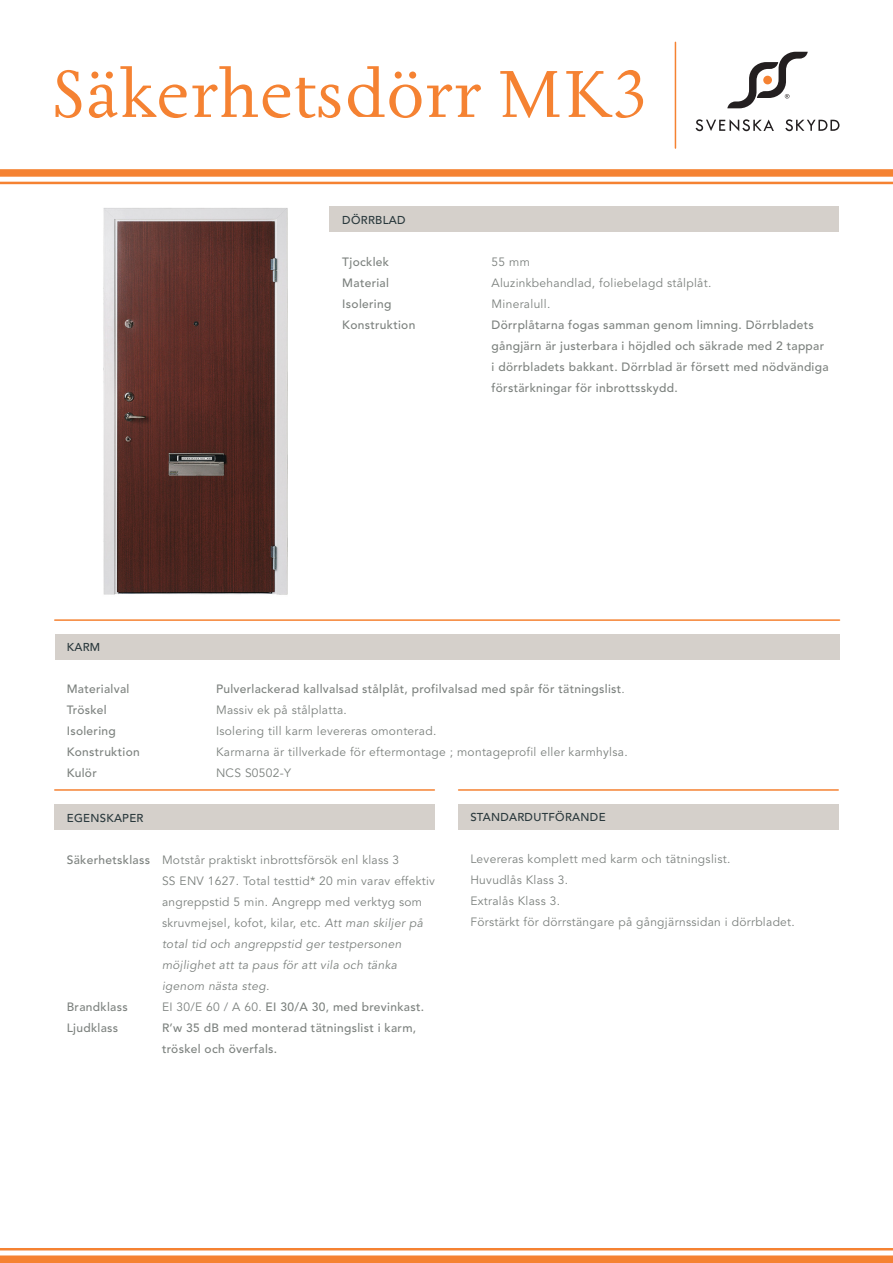
<style>
.page{position:relative;width:893px;height:1263px;background:#fff}
.page>*{position:absolute;margin:0;border:0;box-sizing:border-box;transform-origin:0 0}
.t1{font:79.5px "Tactile ITC Std";color:#f58232}
.t2{font:12px/21px "Avenir LT Std";letter-spacing:.025em;color:#7c817e}
.t3{font:500 12px/21px "Avenir LT Std";letter-spacing:.025em;color:#7c817e}
.t4{font:500 11.4px "Avenir LT Std";letter-spacing:.025em;color:#29383c}
.s1{font-weight:400}
.s2{font-weight:500}
.s3{font-style:italic}
</style>
<div class="page">
<hr style="left:675px;top:42px;width:1px;height:106px;background:#f58232">
<div style="left:330px;top:206px;width:509px;height:26px;background:#d5d0cb"></div>
<div style="left:0;top:169px;width:893px;height:8px;background:#f58232"></div>
<hr style="left:0;top:182px;width:893px;height:2px;background:#f58232">
<hr style="left:0;top:1248px;width:893px;height:2px;background:#f58232">
<div style="left:0;top:1255px;width:893px;height:8px;background:#f58232"></div>
<svg style="left:696px;top:119px;width:78px;height:12px"></svg>
<svg style="left:785px;top:119px;width:54px;height:12px"></svg>
<svg style="left:727px;top:52px;width:81px;height:56px"></svg>
<img style="left:103px;top:208px;width:185px;height:387px">
<div style="left:55px;top:634px;width:784px;height:26px;background:#d5d0cb"></div>
<hr style="left:55px;top:619px;width:784px;height:2px;background:#f58232">
<div style="left:54px;top:804px;width:381px;height:26px;background:#d5d0cb"></div>
<hr style="left:55px;top:789px;width:379px;height:2px;background:#f58232">
<div style="left:458px;top:804px;width:381px;height:26px;background:#d5d0cb"></div>
<hr style="left:459px;top:789px;width:379px;height:2px;background:#f58232">
<h1 class="t1" style="left:52px;top:44px;width:599px">Säkerhetsdörr MK3</h1>
<p class="t4" style="left:342px;top:213px;width:65px">DÖRRBLAD</p>
<p class="t3" style="left:342px;top:251px;width:48px">Tjocklek</p>
<p class="t2" style="left:492px;top:252px;width:40px">55 mm</p>
<p class="t3" style="left:342px;top:272px;width:48px">Material</p>
<p class="t2" style="left:492px;top:273px;width:221px">Aluzinkbehandlad, foliebelagd stålplåt.</p>
<p class="t3" style="left:342px;top:293px;width:51px">Isolering</p>
<p class="t2" style="left:492px;top:294px;width:60px">Mineralull.</p>
<p class="t3" style="left:342px;top:314px;width:75px">Konstruktion</p>
<p class="t3" style="left:492px;top:314px;width:339px">Dörrplåtarna fogas samman genom limning. Dörrbladets gångjärn är justerbara i höjdled och säkrade med 2 tappar i dörrbladets bakkant. Dörrblad är försett med nödvändiga förstärkningar för inbrottsskydd.</p>
<p class="t4" style="left:67px;top:640px;width:35px">KARM</p>
<p class="t3" style="left:67px;top:678px;width:64px">Materialval</p>
<p class="t3" style="left:216px;top:678px;width:410px">Pulverlackerad kallvalsad stålplåt, profilvalsad med spår för tätningslist<span class="s1">.</span></p>
<p class="t3" style="left:67px;top:699px;width:42px">Tröskel</p>
<p class="t2" style="left:216px;top:700px;width:132px">Massiv ek på stålplatta.</p>
<p class="t3" style="left:67px;top:720px;width:51px">Isolering</p>
<p class="t2" style="left:216px;top:721px;width:222px">Isolering till karm levereras omonterad.</p>
<p class="t3" style="left:67px;top:741px;width:75px">Konstruktion</p>
<p class="t2" style="left:216px;top:742px;width:413px">Karmarna är tillverkade för eftermontage ; montageprofil eller karmhylsa.</p>
<p class="t3" style="left:67px;top:762px;width:32px">Kulör</p>
<p class="t2" style="left:216px;top:763px;width:77px">NCS S0502-Y</p>
<p class="t4" style="left:67px;top:811px;width:78px">EGENSKAPER</p>
<p class="t2" style="left:162px;top:850px;width:275px;text-indent:-95px"><span class="s2">Säkerhetsklass</span> Motstår praktiskt inbrottsförsök enl klass 3<br>SS ENV 1627. Total testtid* 20 min varav effektiv angreppstid 5 min. Angrepp med verktyg som skruvmejsel, kofot, kilar, etc. <span class="s3">Att man skiljer på total tid och angreppstid ger testpersonen möjlighet att ta paus för att vila och tänka igenom nästa steg.</span></p>
<p class="t3" style="left:67px;top:996px;width:62px">Brandklass</p>
<p class="t3" style="left:162px;top:996px;width:264px"><span class="s1">EI 30/E 60 / A 60.</span> EI 30/A 30, med brevinkast.</p>
<p class="t3" style="left:67px;top:1017px;width:53px">Ljudklass</p>
<p class="t3" style="left:162px;top:1017px;width:256px">R’w 35 dB med monterad tätningslist i karm, tröskel och överfals.</p>
<p class="t4" style="left:470px;top:810px;width:137px">STANDARDUTFÖRANDE</p>
<p class="t2" style="left:470px;top:848px;width:326px">Levereras komplett med karm och tätningslist.<br>Huvudlås Klass 3.<br>Extralås Klass 3.<br>Förstärkt för dörrstängare på gångjärnssidan i dörrbladet.</p>
</div>
